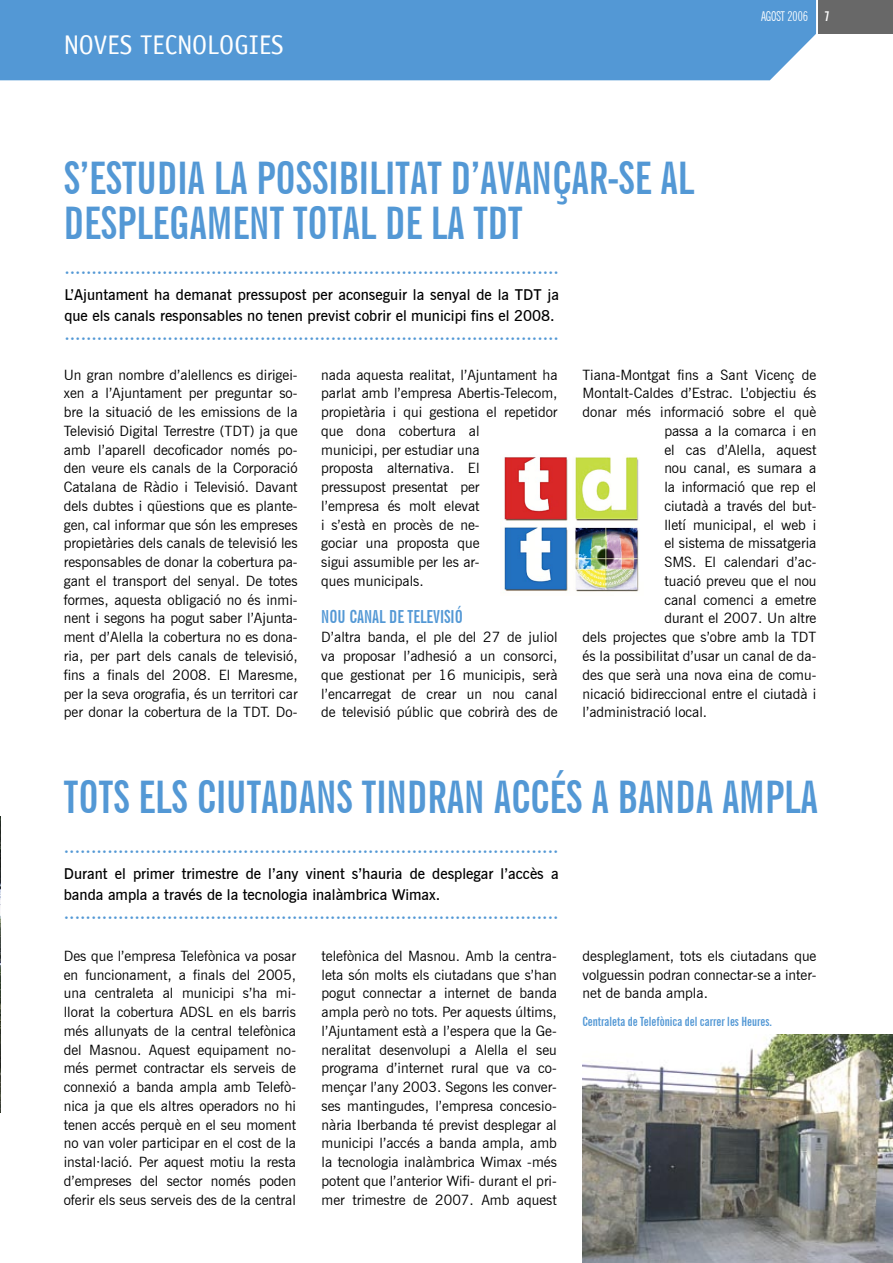
<style>
.page{position:relative;width:893px;height:1263px;background:#fff}
.page>*{position:absolute;margin:0;border:0;box-sizing:border-box;transform-origin:0 0}
.t1{font:700 extra-condensed 45px/45px "News Gothic BT";color:#5398d5}
.t2{font:27px "Officina Sans LT";color:#fff}
.t3{font:600 18px "News Gothic BT";color:#5398d5}
.t4{font:700 extra-condensed 18px "News Gothic BT";color:#5398d5}
.t5{font:600 15px/21px "News Gothic BT";color:#000}
.t6{font:14.25px/18.8px "News Gothic BT";color:#000;text-align:justify}
.t7{font:extra-condensed 13.5px "News Gothic BT";color:#fff}
.t8{font:700 extra-condensed 12.75px "News Gothic BT";color:#5398d5}
.s1{font-weight:700}
</style>
<div class="page">
<div style="left:818px;top:0;width:75px;height:34px;background:#686868"></div>
<div style="left:0;top:0;width:816px;height:80px;background:#5398d5"></div>
<img style="left:0;top:816px;width:1px;height:296px">
<img style="left:504px;top:457px;width:135px;height:135px">
<img style="left:583px;top:1034px;width:310px;height:229px">
<h2 class="t2" style="left:64px;top:29px;width:222px">NOVES TECNOLOGIES</h2>
<h1 class="t1" style="left:64px;top:155px;width:631px">S’ESTUDIA LA POSSIBILITAT D’AVANÇAR-SE AL<br>DESPLEGAMENT TOTAL DE LA TDT</h1>
<p class="t3" style="left:64px;top:262px;width:496px">···························································································</p>
<p class="t5" style="left:64px;top:284px;width:496px">L’Ajuntament ha demanat pressupost per aconseguir la senyal de la TDT ja que els canals responsables no tenen previst cobrir el municipi fins el 2008.</p>
<p class="t3" style="left:64px;top:328px;width:496px">···························································································</p>
<p class="t7" style="left:761px;top:8px;width:70px">AGOST 2006 <span class="s1">7</span></p>
<p class="t6" style="left:64px;top:365px;width:235px">Un gran nombre d’alellencs es dirigei&shy;xen a l’Ajuntament per preguntar so&shy;bre la situació de les emissions de la Televisió Digital Terrestre (TDT) ja que amb l’aparell decoficador només po&shy;den veure els canals de la Corporació Catalana de Ràdio i Televisió. Davant dels dubtes i qüestions que es plante&shy;gen, cal informar que són les empreses propietàries dels canals de televisió les responsables de donar la cobertura pa&shy;gant el transport del senyal. De totes formes, aquesta obligació no és inmi&shy;nent i segons ha pogut saber l’Ajunta&shy;ment d’Alella la cobertura no es dona&shy;ria, per part dels canals de televisió, fins a finals del 2008. El Maresme, per la seva orografia, és un territori car per donar la cobertura de la TDT. Do-</p>
<p class="t6" style="left:321px;top:365px;width:238px;text-align:left">nada aquesta realitat, l’Ajuntament ha parlat amb l’empresa Abertis-Telecom, propietària i qui gestiona el repetidor que dona cobertura al<br>municipi, per estudiar una<br>proposta alternativa. El<br>pressupost presentat per<br>l’empresa és molt elevat<br>i s’està en procès de ne-<br>gociar una proposta que<br>sigui assumible per les ar-<br>ques municipals.</p>
<p class="t4" style="left:321px;top:606px;width:143px">NOU CANAL DE TELEVISIÓ</p>
<p class="t6" style="left:321px;top:628px;width:238px">D’altra banda, el ple del 27 de juliol va proposar l’adhesió a un consorci, que gestionat per 16 municipis, serà l’encarregat de crear un nou canal de televisió públic que cobrirà des de</p>
<p class="t6" style="left:583px;top:365px;width:235px">Tiana-Montgat fins a Sant Vicenç de</p>
<p class="t6" style="left:583px;top:384px;width:235px">Montalt-Caldes d’Estrac. L’objectiu és</p>
<p class="t6" style="left:583px;top:403px;width:235px">donar més informació sobre el què</p>
<p class="t6" style="left:664px;top:421px;width:154px">passa a la comarca i en</p>
<p class="t6" style="left:664px;top:440px;width:154px">el cas d’Alella, aquest</p>
<p class="t6" style="left:664px;top:459px;width:154px">nou canal, es sumara a</p>
<p class="t6" style="left:664px;top:478px;width:154px">la informació que rep el</p>
<p class="t6" style="left:664px;top:496px;width:154px">ciutadà a través del but-</p>
<p class="t6" style="left:664px;top:515px;width:154px">lletí municipal, el web i</p>
<p class="t6" style="left:664px;top:534px;width:154px">el sistema de missatgeria</p>
<p class="t6" style="left:664px;top:553px;width:154px">SMS. El calendari d’ac-</p>
<p class="t6" style="left:664px;top:571px;width:154px">tuació preveu que el nou</p>
<p class="t6" style="left:664px;top:590px;width:154px">canal comenci a emetre</p>
<p class="t6" style="left:664px;top:609px;width:154px">durant el 2007. Un altre</p>
<p class="t6" style="left:583px;top:628px;width:235px">dels projectes que s’obre amb la TDT</p>
<p class="t6" style="left:583px;top:646px;width:235px">és la possibilitat d’usar un canal de da-</p>
<p class="t6" style="left:583px;top:665px;width:235px">des que serà una nova eina de comu-</p>
<p class="t6" style="left:583px;top:684px;width:235px">nicació bidireccional entre el ciutadà i</p>
<p class="t6" style="left:583px;top:703px;width:126px">l’administració local.</p>
<h1 class="t1" style="left:64px;top:774px;width:755px">TOTS ELS CIUTADANS TINDRAN ACCÉS A BANDA AMPLA</h1>
<p class="t3" style="left:64px;top:841px;width:496px">···························································································</p>
<p class="t5" style="left:64px;top:863px;width:496px">Durant el primer trimestre de l’any vinent s’hauria de desplegar l’accès a banda ampla a través de la tecnologia inalàmbrica Wimax.</p>
<p class="t3" style="left:64px;top:907px;width:496px">···························································································</p>
<p class="t6" style="left:64px;top:946px;width:234px">Des que l’empresa Telefònica va posar en funcionament, a finals del 2005, una centraleta al municipi s’ha mi&shy;llorat la cobertura ADSL en els barris més allunyats de la central telefònica del Masnou. Aquest equipament no&shy;més permet contractar els serveis de connexió a banda ampla amb Telefò&shy;nica ja que els altres operadors no hi tenen accés perquè en el seu moment no van voler participar en el cost de la instal·lació. Per aquest motiu la resta d’empreses del sector només poden oferir els seus serveis des de la central</p>
<p class="t6" style="left:322px;top:946px;width:237px">telefònica del Masnou. Amb la centra&shy;leta són molts els ciutadans que s’han pogut connectar a internet de banda ampla però no tots. Per aquests últims, l’Ajuntament està a l’espera que la Ge&shy;neralitat desenvolupi a Alella el seu programa d’internet rural que va co&shy;mençar l’any 2003. Segons les conver&shy;ses mantingudes, l’empresa concesio&shy;nària Iberbanda té previst desplegar al municipi l’accés a banda ampla, amb la tecnologia inalàmbrica Wimax -més potent que l’anterior Wifi- durant el pri&shy;mer trimestre de 2007. Amb aquest</p>
<p class="t6" style="left:583px;top:946px;width:235px">despleglament, tots els ciutadans que volguessin podran connectar-se a inter&shy;net de banda ampla.</p>
<p class="t8" style="left:582px;top:1014px;width:191px">Centraleta de Telefònica del carrer les Heures.</p>
</div>
